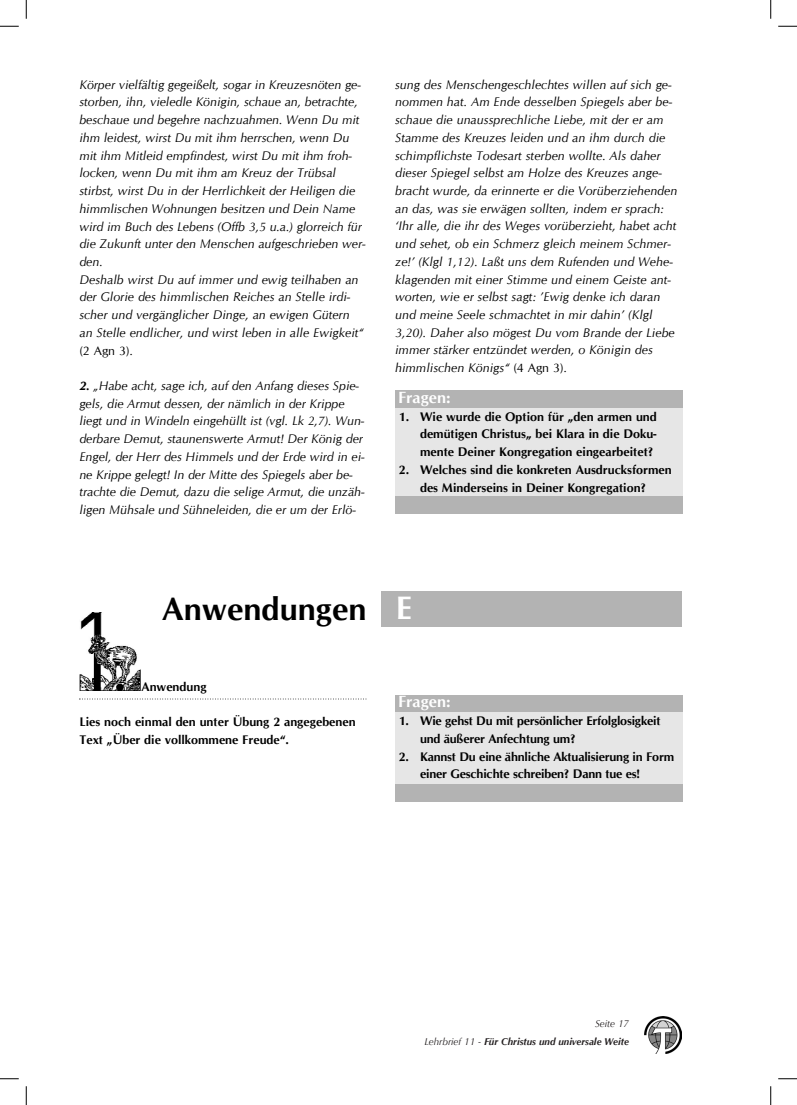
<style>
.page{position:relative;width:797px;height:1105px;background:#fff}
.page>*{position:absolute;margin:0;border:0;box-sizing:border-box;transform-origin:0 0}
.t1{font:700 32.5px "Cg Omega";color:#000}
.t2{font:700 32.5px "Cg Omega";color:#fff}
.t3{font:700 16.25px "Cg Omega";color:#fff}
.t4{font:italic 12.5px/17.8px "Cg Omega";color:#000}
.t5{font:700 12.5px/17.8px "Cg Omega";color:#000}
.t6{font:12.5px "Cg Omega";color:#000}
.t7{font:italic 700 10px/17.8px "Cg Omega";color:#000;text-align:right}
.t8{font:italic 700 10px "Optima";color:#231f20}
.t9{font:italic 10px "Optima";color:#231f20}
.s1{font-weight:700}
.s2{font-style:normal}
.s3{font-weight:400}
</style>
<div class="page">
<div style="left:395px;top:390px;width:287px;height:18px;background:#b3b3b3"></div>
<div style="left:395px;top:496px;width:287px;height:18px;background:#b3b3b3"></div>
<div style="left:395px;top:408px;width:287px;height:87px;background:#e6e6e6"></div>
<svg style="left:79px;top:698px;width:287px;height:1px"></svg>
<div style="left:381px;top:591px;width:300px;height:36px;background:#b3b3b3"></div>
<img style="left:80px;top:612px;width:60px;height:78px">
<div style="left:395px;top:695px;width:287px;height:17px;background:#b3b3b3"></div>
<div style="left:395px;top:784px;width:287px;height:18px;background:#b3b3b3"></div>
<div style="left:395px;top:712px;width:287px;height:71px;background:#e6e6e6"></div>
<img style="left:644px;top:1016px;width:37px;height:38px">
<svg style="left:0;top:25px;width:19px;height:2px"></svg>
<svg style="left:778px;top:25px;width:19px;height:2px"></svg>
<svg style="left:0;top:1078px;width:19px;height:1px"></svg>
<svg style="left:778px;top:1078px;width:19px;height:1px"></svg>
<svg style="left:25px;top:0;width:2px;height:19px"></svg>
<svg style="left:25px;top:1086px;width:2px;height:19px"></svg>
<svg style="left:770px;top:0;width:1px;height:19px"></svg>
<svg style="left:770px;top:1086px;width:1px;height:19px"></svg>
<p class="t4" style="left:79px;top:76px;width:287px">Körper vielfältig gegeißelt, sogar in Kreuzesnöten ge&shy;storben, ihn, vieledle Königin, schaue an, betrachte, beschaue und begehre nachzuahmen. Wenn Du mit ihm leidest, wirst Du mit ihm herrschen, wenn Du mit ihm Mitleid empfindest, wirst Du mit ihm froh&shy;locken, wenn Du mit ihm am Kreuz der Trübsal stirbst, wirst Du in der Herrlichkeit der Heiligen die himmlischen Wohnungen besitzen und Dein Name wird im Buch des Lebens (Offb 3,5 u.a.) glorreich für die Zukunft unter den Menschen aufgeschrieben wer&shy;den.<br>Deshalb wirst Du auf immer und ewig teilhaben an der Glorie des himmlischen Reiches an Stelle irdi&shy;scher und vergänglicher Dinge, an ewigen Gütern an Stelle endlicher, und wirst leben in alle Ewigkeit“</p>
<p class="t6" style="left:79px;top:343px;width:55px">(2 Agn 3).</p>
<p class="t4" style="left:79px;top:377px;width:287px"><span class="s1">2.</span> „Habe acht, sage ich, auf den Anfang dieses Spie&shy;gels, die Armut dessen, der nämlich in der Krippe liegt und in Windeln eingehüllt ist (vgl. Lk 2,7). Wun&shy;derbare Demut, staunenswerte Armut! Der König der Engel, der Herr des Himmels und der Erde wird in ei&shy;ne Krippe gelegt! In der Mitte des Spiegels aber be&shy;trachte die Demut, dazu die selige Armut, die unzäh&shy;ligen Mühsale und Sühneleiden, die er um der Erlö-</p>
<p class="t4" style="left:395px;top:76px;width:284px">sung des Menschengeschlechtes willen auf sich ge&shy;nommen hat. Am Ende desselben Spiegels aber be&shy;schaue die unaussprechliche Liebe, mit der er am Stamme des Kreuzes leiden und an ihm durch die schimpflichste Todesart sterben wollte. Als daher dieser Spiegel selbst am Holze des Kreuzes ange&shy;bracht wurde, da erinnerte er die Vorüberziehenden an das, was sie erwägen sollten, indem er sprach: ‘Ihr alle, die ihr des Weges vorüberzieht, habet acht und sehet, ob ein Schmerz gleich meinem Schmer&shy;ze!’ (Klgl 1,12). Laßt uns dem Rufenden und Wehe&shy;klagenden mit einer Stimme und einem Geiste ant&shy;worten, wie er selbst sagt: ’Ewig denke ich daran und meine Seele schmachtet in mir dahin’ (Klgl 3,20). Daher also mögest Du vom Brande der Liebe immer stärker entzündet werden, o Königin des himmlischen Königs“ <span class="s2">(4 Agn 3).</span></p>
<h2 class="t3" style="left:398px;top:388px;width:54px">Fragen:</h2>
<p class="t5" style="left:420px;top:408px;width:238px;text-align:justify;text-indent:-21px">1. Wie wurde die Option für „den armen und demütigen Christus„ bei Klara in die Doku&shy;mente Deiner Kongregation eingearbeitet?</p>
<p class="t5" style="left:399px;top:461px;width:274px;text-align:center">2. Welches sind die konkreten Ausdrucksformen des Minderseins in Deiner Kongregation?</p>
<h1 class="t1" style="left:162px;top:590px;width:206px">Anwendungen</h1>
<p class="t5" style="left:141px;top:678px;width:67px">Anwendung</p>
<p class="t5" style="left:79px;top:713px;width:278px">Lies noch einmal den unter Übung 2 angegebenen<br>Text „Über die vollkommene Freude“.</p>
<h1 class="t2" style="left:396px;top:589px;width:18px">E</h1>
<h2 class="t3" style="left:398px;top:692px;width:54px">Fragen:</h2>
<p class="t5" style="left:420px;top:712px;width:242px;text-indent:-21px">1. Wie gehst Du mit persönlicher Erfolglosigkeit und äußerer Anfechtung um?</p>
<p class="t5" style="left:420px;top:748px;width:255px;text-indent:-21px">2. Kannst Du eine ähnliche Aktualisierung in Form einer Geschichte schreiben? Dann tue es!</p>
<p class="t9" style="left:595px;top:1018px;width:35px">Seite 17</p>
<p class="t8" style="left:478px;top:1036px;width:152px"><span class="s3">-</span> Für Christus und universale Weite</p>
<p class="t7" style="left:425px;top:1015px;width:204px"><span class="s3">Seite 17<br>Lehrbrief 11-</span> Für Christus und universale Weite</p>
</div>
